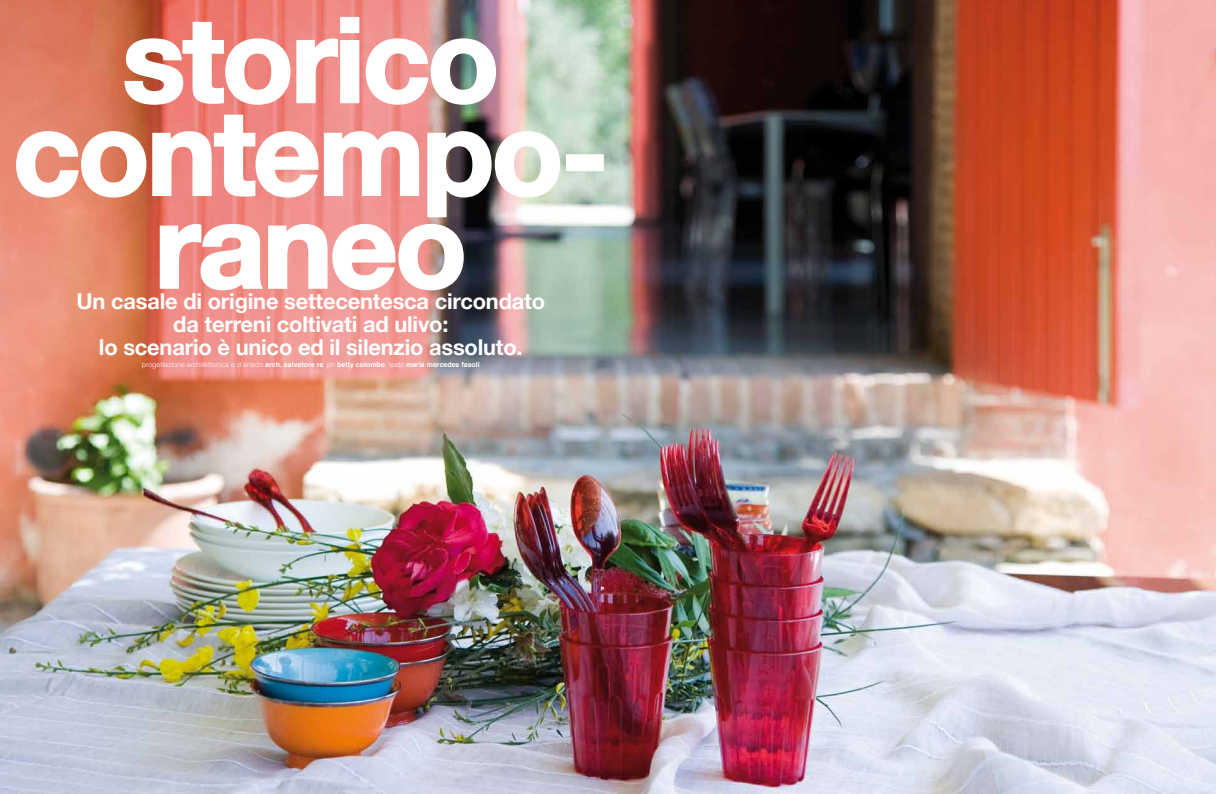
<style>
.page{position:relative;width:1216px;height:794px;background:#fff}
.page>*{position:absolute;margin:0;border:0;box-sizing:border-box;transform-origin:0 0}
.t1{font:700 117.25px/92.8px "Helvetica Neue";letter-spacing:-.02em;color:#fff;text-align:center}
.t2{font:700 21.88px/22.8px "Helvetica Neue";letter-spacing:-.01em;color:#fff;text-align:center}
.t3{font:700 7px "Helvetica";color:#fff}
.s1{font-weight:300}
</style>
<div class="page">
<img style="left:0;top:0;width:1215px;height:794px">
<svg style="left:123px;top:16px;width:374px;height:90px;background:#dc918a"></svg>
<div style="left:566px;top:154px;width:37px;height:17px;border:3px solid #fff"></div>
<img style="left:15px;top:113px;width:546px;height:179px">
<h1 class="t1" style="left:13px;top:11px;width:597px">storico contempo-</h1>
<h1 class="t1" style="left:155px;top:197px;width:314px">raneo</h1>
<p class="t2" style="left:99px;top:312px;width:425px">da terreni coltivati ad ulivo:<br>lo scenario è unico ed il silenzio assoluto.</p>
<p class="t2" style="left:77px;top:289px;width:470px">Un casale di origine settecentesca circondato</p>
<p class="t3" style="left:142px;top:359px;width:339px"><span class="s1">progettazione architettonica e d’arredo</span> arch. salvatore re <span class="s1">ph</span> betty colombo <span class="s1">testo</span> maria mercedes fasoli</p>
</div>
